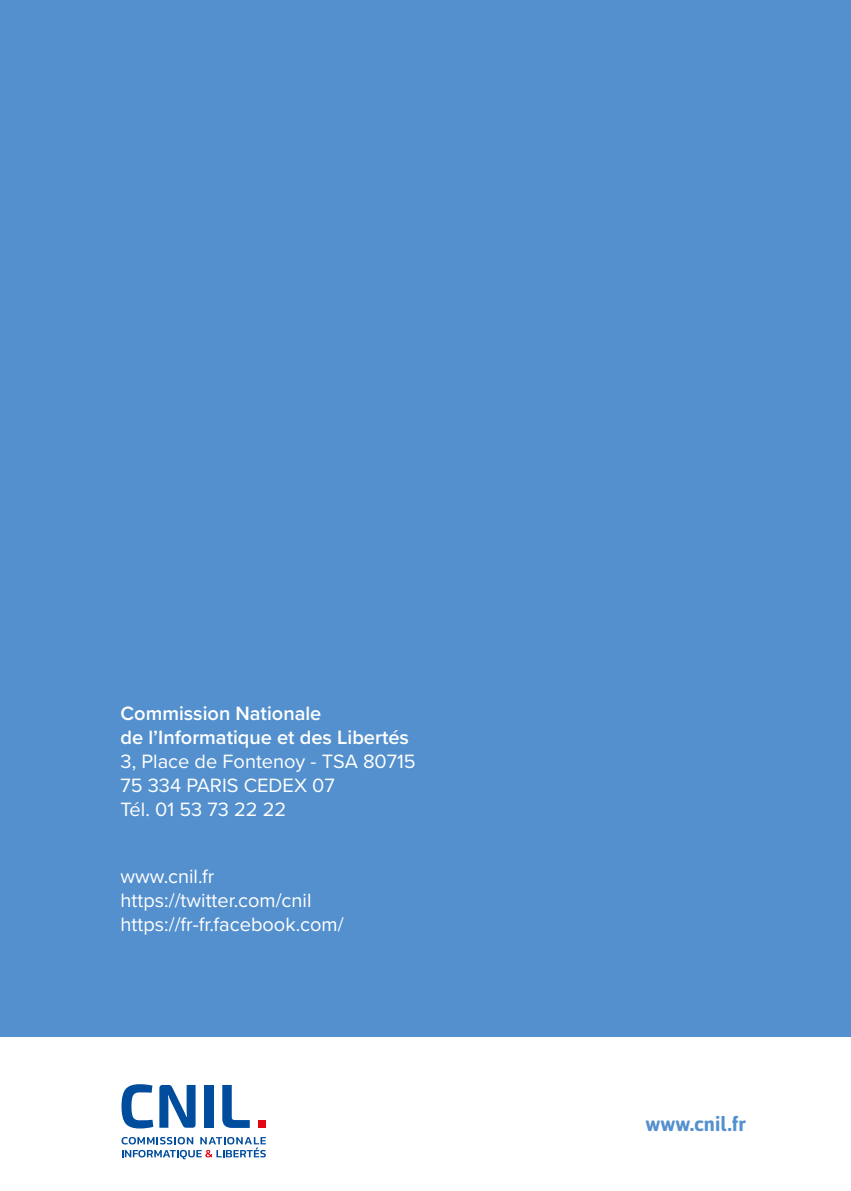
<style>
.page{position:relative;width:851px;height:1191px;background:#fff}
.page>*{position:absolute;margin:0;border:0;box-sizing:border-box;transform-origin:0 0}
.t1{font:20px/24px "Proxima Nova";color:#fff}
.t2{font:600 20px/24px "Proxima Nova";color:#fff}
.t3{font:700 20px "Asap";color:#5390cd}
</style>
<div class="page">
<div style="left:0;top:0;width:850px;height:1036px;background:#5390cd"></div>
<svg style="left:121px;top:1137px;width:145px;height:22px"></svg>
<div style="left:258px;top:1120px;width:8px;height:7px;background:#e30613"></div>
<svg style="left:121px;top:1084px;width:32px;height:44px"></svg>
<svg style="left:159px;top:1085px;width:36px;height:42px"></svg>
<div style="left:204px;top:1085px;width:10px;height:42px;background:#004d9d"></div>
<svg style="left:222px;top:1085px;width:28px;height:43px"></svg>
<p class="t2" style="left:120px;top:700px;width:290px">Commission Nationale<br>de l’Informatique et des Libertés</p>
<p class="t1" style="left:120px;top:748px;width:297px">3, Place de Fontenoy - TSA 80715<br>75 334 PARIS CEDEX 07<br>Tél. 01 53 73 22 22</p>
<p class="t1" style="left:120px;top:863px;width:224px">www.cnil.fr https://twitter.com/cnil https://fr-fr.facebook.com/</p>
<p class="t3" style="left:645px;top:1112px;width:102px">www.cnil.fr</p>
</div>
